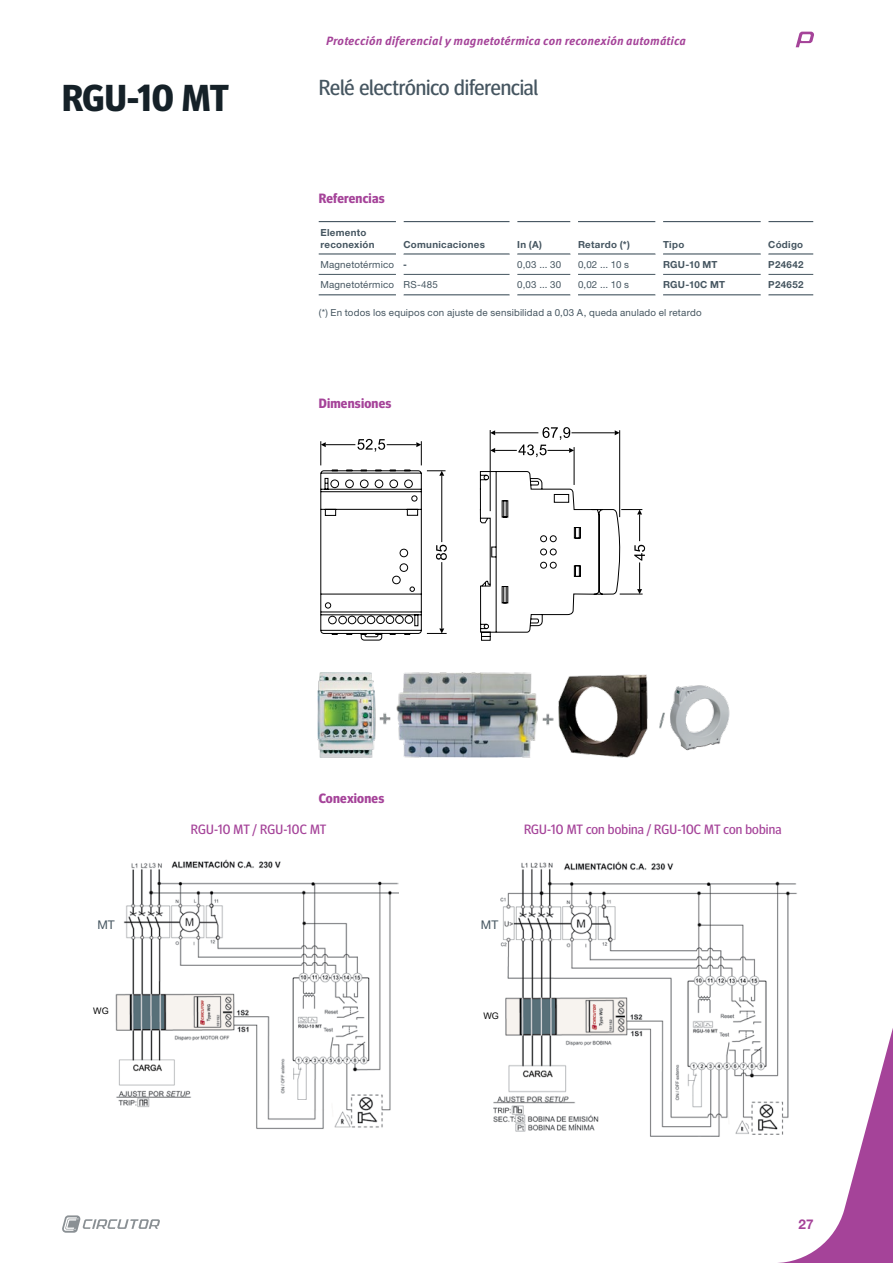
<style>
.page{position:relative;width:893px;height:1263px;background:#fff}
.page>*{position:absolute;margin:0;border:0;box-sizing:border-box;transform-origin:0 0}
.t1{font:700 37.5px "Meta Head OT";letter-spacing:-.015em;color:#152128}
.t2{font:21.75px "Meta Head OT";letter-spacing:-.005em;color:#455560}
.t3{font:13.5px "Meta Head OT";letter-spacing:.01em;color:#a54399}
.t4{font:700 13.5px "Meta Head OT";letter-spacing:.015em;color:#a54399}
.t5{font:700 13.5px "Helvetica Neue LT";color:#a54399}
.t6{font:italic 700 12px "Meta Pro";letter-spacing:.01em;color:#a54399}
.t7{font:12px "Helvetica Neue LT";color:#455560}
.t8{font:9.75px "Helvetica Neue LT";letter-spacing:.02em;color:#455560}
.t9{font:700 9.75px/12px "Helvetica Neue LT";letter-spacing:.03em;color:#455560}
.t10{font:9px "Arial";color:#000}
.s1{font-family:"Helvetica";font-weight:700}
</style>
<div class="page">
<svg style="left:778px;top:1028px;width:115px;height:235px"></svg>
<svg style="left:62px;top:1215px;width:98px;height:18px"></svg>
<svg style="left:796px;top:32px;width:18px;height:15px"></svg>
<img style="left:318px;top:673px;width:330px;height:85px">
<img style="left:493px;top:861px;width:321px;height:276px">
<img style="left:115px;top:859px;width:283px;height:270px">
<img style="left:659px;top:685px;width:71px;height:66px">
<svg style="left:320px;top:469px;width:301px;height:172px"></svg>
<hr style="left:619px;top:430px;width:1px;height:87px;background:#000">
<hr style="left:490px;top:430px;width:1px;height:81px;background:#000">
<hr style="left:574px;top:447px;width:1px;height:38px;background:#000">
<hr style="left:441px;top:476px;width:1px;height:66px;background:#000">
<hr style="left:441px;top:562px;width:1px;height:66px;background:#000">
<svg style="left:427px;top:628px;width:20px;height:6px"></svg>
<hr style="left:571px;top:432px;width:44px;height:1px;background:#000">
<svg style="left:615px;top:430px;width:5px;height:5px"></svg>
<svg style="left:620px;top:509px;width:25px;height:86px"></svg>
<svg style="left:321px;top:439px;width:124px;height:37px"></svg>
<svg style="left:436px;top:545px;width:11px;height:15px"></svg>
<svg style="left:490px;top:427px;width:84px;height:30px"></svg>
<hr style="left:319px;top:294px;width:77px;height:1px;background:#455560">
<hr style="left:403px;top:294px;width:107px;height:1px;background:#455560">
<hr style="left:517px;top:294px;width:53px;height:1px;background:#455560">
<hr style="left:578px;top:294px;width:78px;height:1px;background:#455560">
<hr style="left:663px;top:294px;width:98px;height:1px;background:#455560">
<hr style="left:768px;top:294px;width:45px;height:1px;background:#455560">
<hr style="left:319px;top:274px;width:77px;height:1px;background:#455560">
<hr style="left:403px;top:274px;width:107px;height:1px;background:#455560">
<hr style="left:517px;top:274px;width:53px;height:1px;background:#455560">
<hr style="left:578px;top:274px;width:78px;height:1px;background:#455560">
<hr style="left:663px;top:274px;width:98px;height:1px;background:#455560">
<hr style="left:768px;top:274px;width:45px;height:1px;background:#455560">
<hr style="left:319px;top:221px;width:77px;height:1px;background:#455560">
<hr style="left:403px;top:221px;width:107px;height:1px;background:#455560">
<hr style="left:517px;top:221px;width:53px;height:1px;background:#455560">
<hr style="left:578px;top:221px;width:78px;height:1px;background:#455560">
<hr style="left:663px;top:221px;width:98px;height:1px;background:#455560">
<hr style="left:768px;top:221px;width:45px;height:1px;background:#455560">
<hr style="left:319px;top:253px;width:77px;height:2px;background:#455560">
<hr style="left:403px;top:253px;width:107px;height:2px;background:#455560">
<hr style="left:517px;top:253px;width:53px;height:2px;background:#455560">
<hr style="left:578px;top:253px;width:78px;height:2px;background:#455560">
<hr style="left:663px;top:253px;width:98px;height:2px;background:#455560">
<hr style="left:768px;top:253px;width:45px;height:2px;background:#455560">
<p class="t6" style="left:326px;top:32px;width:361px">Protección diferencial y magnetotérmica con reconexión automática</p>
<h1 class="t1" style="left:62px;top:75px;width:168px">RGU-10 MT</h1>
<h2 class="t2" style="left:319px;top:74px;width:221px">Relé electrónico diferencial</h2>
<h3 class="t4" style="left:319px;top:190px;width:67px">Referencias</h3>
<p class="t9" style="left:320px;top:226px;width:56px">Elemento reconexión</p>
<p class="t9" style="left:403px;top:238px;width:83px">Comunicaciones</p>
<p class="t9" style="left:517px;top:238px;width:26px">In (A)</p>
<p class="t9" style="left:578px;top:238px;width:53px">Retardo (*)</p>
<p class="t9" style="left:663px;top:238px;width:23px">Tipo</p>
<p class="t9" style="left:768px;top:238px;width:36px">Código</p>
<p class="t8" style="left:320px;top:259px;width:88px">Magnetotérmico <span class="s1">-</span></p>
<p class="t8" style="left:517px;top:259px;width:45px">0,03 ... 30</p>
<p class="t8" style="left:578px;top:259px;width:53px">0,02 ... 10 s</p>
<p class="t9" style="left:663px;top:258px;width:56px">RGU-10 MT</p>
<p class="t9" style="left:768px;top:258px;width:37px">P24642</p>
<p class="t8" style="left:320px;top:279px;width:119px">Magnetotérmico RS-485</p>
<p class="t8" style="left:517px;top:279px;width:45px">0,03 ... 30</p>
<p class="t8" style="left:578px;top:279px;width:53px">0,02 ... 10 s</p>
<p class="t9" style="left:663px;top:279px;width:64px">RGU-10C MT</p>
<p class="t9" style="left:768px;top:279px;width:37px">P24652</p>
<p class="t8" style="left:319px;top:306px;width:384px">(*) En todos los equipos con ajuste de sensibilidad a 0,03 A, queda anulado el retardo</p>
<h3 class="t4" style="left:319px;top:395px;width:74px">Dimensiones</h3>
<p class="t7" style="left:97px;top:917px;width:19px">MT</p>
<p class="t10" style="left:93px;top:1005px;width:17px">WG</p>
<h3 class="t4" style="left:319px;top:790px;width:67px">Conexiones</h3>
<h3 class="t3" style="left:191px;top:822px;width:137px">RGU-10 MT / RGU-10C MT</h3>
<h3 class="t3" style="left:524px;top:822px;width:259px">RGU-10 MT con bobina / RGU-10C MT con bobina</h3>
<p class="t7" style="left:481px;top:917px;width:19px">MT</p>
<p class="t10" style="left:483px;top:1010px;width:17px">WG</p>
<h3 class="t5" style="left:798px;top:1216px;width:17px">27</h3>
</div>
